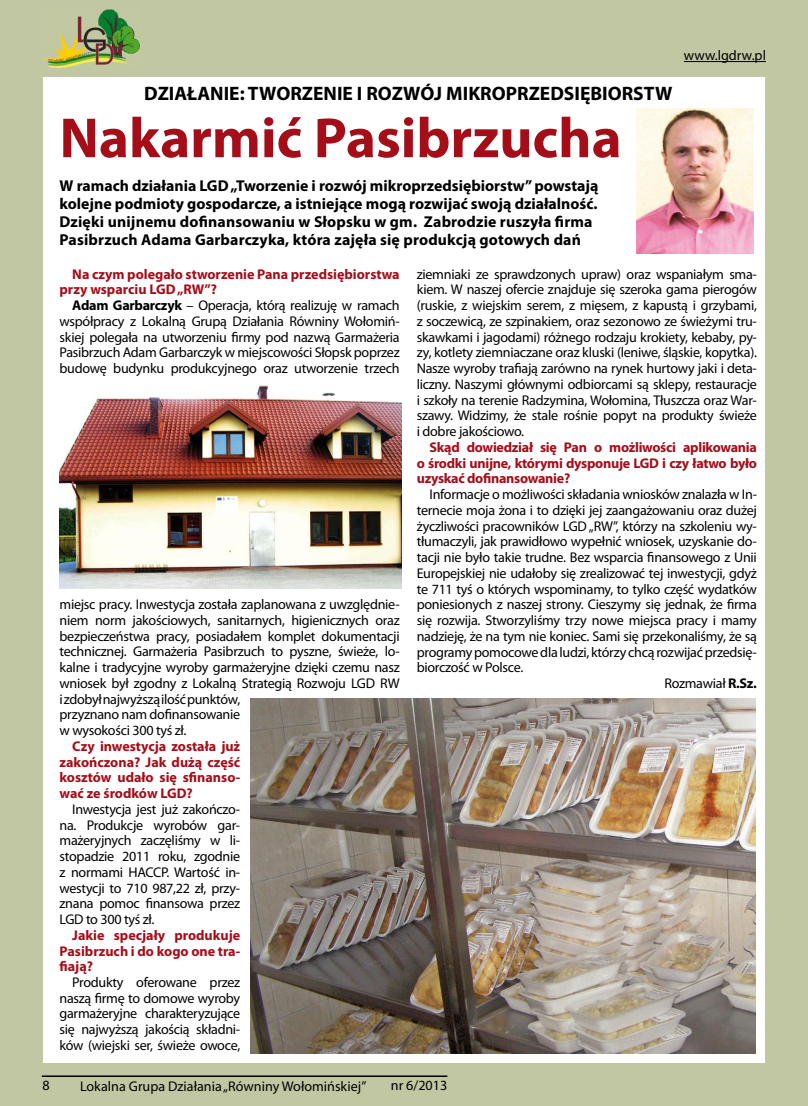
<style>
.page{position:relative;width:808px;height:1106px;background:#fff}
.page>*{position:absolute;margin:0;border:0;box-sizing:border-box;transform-origin:0 0}
.t1{font:700 57px "Myriad Pro";color:#a30e19}
.t2{font:700 19.5px "Myriad Pro";color:#000}
.t3{font:700 15.75px/18px "Myriad Pro";color:#000}
.t4{font:14.1px/15.8px "Myriad Pro";letter-spacing:-.02em;color:#000;text-align:justify}
.t5{font:700 14.1px/15.8px "Myriad Pro";color:#a30e19;text-align:justify}
.t6{font:14.1px "Myriad Pro";color:#000}
.s1{font-weight:700}
</style>
<div class="page">
<div style="left:0;top:0;width:808px;height:77px;background:#c1c7a2"></div>
<div style="left:0;top:1063px;width:808px;height:43px;background:#c1c7a2"></div>
<div style="left:765px;top:0;width:43px;height:1106px;background:#c1c7a2"></div>
<div style="left:0;top:0;width:43px;height:1106px;background:#c1c7a2"></div>
<img style="left:43px;top:9px;width:98px;height:59px">
<hr style="left:684px;top:61px;width:82px;height:1px;background:#000">
<hr style="left:42px;top:1075px;width:405px;height:1px;background:#000">
<img style="left:59px;top:385px;width:342px;height:204px">
<img style="left:251px;top:698px;width:505px;height:355px">
<img style="left:637px;top:109px;width:117px;height:144px">
<h2 class="t2" style="left:144px;top:80px;width:530px">DZIAŁANIE: TWORZENIE I ROZWÓJ MIKROPRZEDSIĘBIORSTW</h2>
<h1 class="t1" style="left:60px;top:101px;width:564px">Nakarmić Pasibrzucha</h1>
<p class="t3" style="left:60px;top:176px;width:540px">W ramach działania LGD „Tworzenie i rozwój mikroprzedsiębiorstw” powstają kolejne podmioty gospodarcze, a istniejące mogą rozwijać swoją działalność.<br>Dzięki unijnemu dofinansowaniu w Słopsku w gm. Zabrodzie ruszyła firma Pasibrzuch Adama Garbarczyka, która zajęła się produkcją gotowych dań</p>
<p class="t6" style="left:684px;top:47px;width:84px">www.lgdrw.pl</p>
<p class="t5" style="left:60px;top:265px;width:342px;text-indent:13px">Na czym polegało stworzenie Pana przedsiębiorstwa przy wsparciu LGD „RW”?</p>
<p class="t4" style="left:60px;top:297px;width:342px;text-indent:13px"><span class="s1">Adam Garbarczyk</span> – Operacja, którą realizuję w ramach współpracy z Lokalną Grupą Działania Równiny Wołomiń&shy;skiej polegała na utworzeniu firmy pod nazwą Garmażeria Pasibrzuch Adam Garbarczyk w miejscowości Słopsk poprzez budowę budynku produkcyjnego oraz utworzenie trzech</p>
<p class="t4" style="left:60px;top:596px;width:342px;text-align:left">miejsc pracy. Inwestycja została zaplanowana z uwzględnie&shy;niem norm jakościowych, sanitarnych, higienicznych oraz bezpieczeństwa pracy, posiadałem komplet dokumentacji technicznej. Garmażeria Pasibrzuch to pyszne, świeże, lo&shy;kalne i tradycyjne wyroby garmażeryjne dzięki czemu nasz wniosek był zgodny z Lokalną Strategią Rozwoju LGD RW i zdobył najwyższą ilość punktów,<br>przyznano nam dofinansowanie<br>w wysokości 300 tyś zł.</p>
<p class="t5" style="left:60px;top:737px;width:182px;text-indent:13px">Czy inwestycja została już zakończona? Jak dużą część kosztów udało się sfinanso&shy;wać ze środków LGD?</p>
<p class="t4" style="left:60px;top:801px;width:182px;text-indent:13px">Inwestycja jest już zakończo&shy;na. Produkcje wyrobów gar&shy;mażeryjnych zaczęliśmy w li&shy;stopadzie 2011 roku, zgodnie z normami HACCP. Wartość in&shy;westycji to 710 987,22 zł, przy&shy;znana pomoc finansowa przez LGD to 300 tyś zł.</p>
<p class="t5" style="left:60px;top:926px;width:182px;text-indent:13px">Jakie specjały produkuje Pasibrzuch i do kogo one tra&shy;fiają?</p>
<p class="t4" style="left:60px;top:974px;width:182px;text-indent:13px">Produkty oferowane przez naszą firmę to domowe wyroby garmażeryjne charakteryzujące się najwyższą jakością składni&shy;ków (wiejski ser, świeże owoce,</p>
<p class="t4" style="left:417px;top:266px;width:342px">ziemniaki ze sprawdzonych upraw) oraz wspaniałym sma&shy;kiem. W naszej ofercie znajduje się szeroka gama pierogów (ruskie, z wiejskim serem, z mięsem, z kapustą i grzybami, z soczewicą, ze szpinakiem, oraz sezonowo ze świeżymi tru&shy;skawkami i jagodami) różnego rodzaju krokiety, kebaby, py&shy;zy, kotlety ziemniaczane oraz kluski (leniwe, śląskie, kopytka).<br>Nasze wyroby trafiają zarówno na rynek hurtowy jaki i deta&shy;liczny. Naszymi głównymi odbiorcami są sklepy, restauracje i szkoły na terenie Radzymina, Wołomina, Tłuszcza oraz War&shy;szawy. Widzimy, że stale rośnie popyt na produkty świeże i dobre jakościowo.</p>
<p class="t5" style="left:417px;top:439px;width:342px;text-indent:13px">Skąd dowiedział się Pan o możliwości aplikowania o środki unijne, którymi dysponuje LGD i czy łatwo było uzyskać dofinansowanie?</p>
<p class="t4" style="left:429px;top:486px;width:329px">Informacje o możliwości składania wniosków znalazła w In-</p>
<p class="t4" style="left:417px;top:502px;width:342px">ternecie moja żona i to dzięki jej zaangażowaniu oraz dużej</p>
<p class="t4" style="left:417px;top:518px;width:342px">życzliwości pracowników LGD „RW”, którzy na szkoleniu wy-</p>
<p class="t4" style="left:417px;top:533px;width:342px">tłumaczyli, jak prawidłowo wypełnić wniosek, uzyskanie do-</p>
<p class="t4" style="left:417px;top:549px;width:342px">tacji nie było takie trudne. Bez wsparcia finansowego z Unii</p>
<p class="t4" style="left:417px;top:565px;width:342px">Europejskiej nie udałoby się zrealizować tej inwestycji, gdyż</p>
<p class="t4" style="left:417px;top:580px;width:342px">te 711 tyś o których wspominamy, to tylko część wydatków</p>
<p class="t4" style="left:417px;top:596px;width:342px">poniesionych z naszej strony. Cieszymy się jednak, że firma</p>
<p class="t4" style="left:417px;top:612px;width:342px">się rozwija. Stworzyliśmy trzy nowe miejsca pracy i mamy</p>
<p class="t4" style="left:417px;top:628px;width:342px">nadzieję, że na tym nie koniec. Sami się przekonaliśmy, że są</p>
<p class="t4" style="left:417px;top:643px;width:342px">programy pomocowe dla ludzi, którzy chcą rozwijać przedsię-</p>
<p class="t4" style="left:417px;top:659px;width:108px">biorczość w Polsce.</p>
<p class="t4" style="left:664px;top:675px;width:94px">Rozmawiał <span class="s1">R.Sz.</span></p>
<p class="t4" style="left:43px;top:1076px;width:9px">8</p>
<p class="t6" style="left:80px;top:1077px;width:288px">Lokalna Grupa Działania „Równiny Wołomińskiej”</p>
<p class="t4" style="left:391px;top:1077px;width:58px">nr 6/2013</p>
</div>
